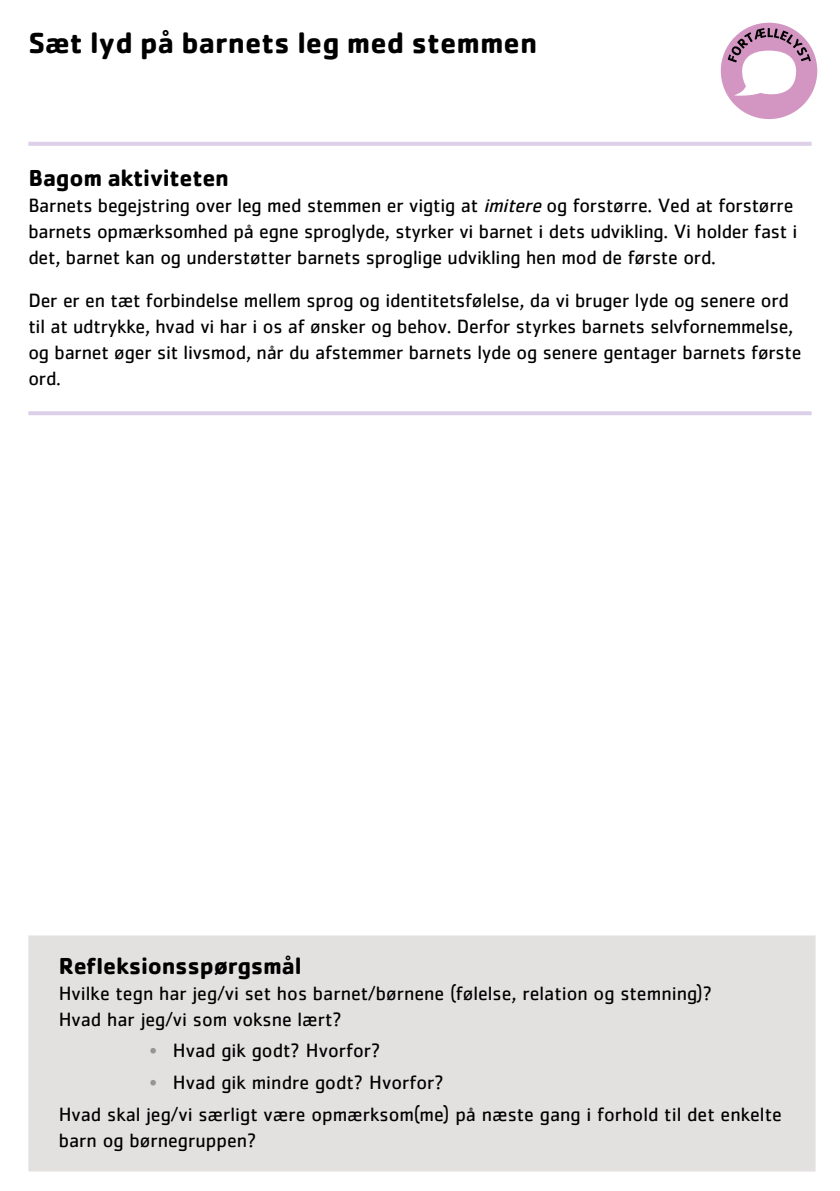
<style>
.page{position:relative;width:840px;height:1191px;background:#fff}
.page>*{position:absolute;margin:0;border:0;box-sizing:border-box;transform-origin:0 0}
.t1{font:700 30px "Cachet";color:#000}
.t2{font:700 24px "Cachet";letter-spacing:-.01em;color:#000}
.t3{font:20px/26px "Cachet";letter-spacing:-.01em;color:#000}
.s1{font-style:italic}
.s2{color:#969595}
</style>
<div class="page">
<div style="left:720px;top:23px;width:96px;height:96px;background:#d396c3;border-radius:50%"></div>
<svg style="left:727px;top:28px;width:83px;height:72px"></svg>
<div style="left:30px;top:937px;width:783px;height:232px;background:#e3e0e0"></div>
<svg style="left:28px;top:935px;width:787px;height:4px;fill:#e3e0e0"></svg>
<hr style="left:28px;top:939px;width:4px;height:228px;background:#e3e0e0">
<hr style="left:811px;top:939px;width:4px;height:228px;background:#e3e0e0">
<hr style="left:28px;top:1167px;width:787px;height:4px;background:#e3e0e0">
<hr style="left:28px;top:142px;width:783px;height:4px;background:#ddcfe8">
<hr style="left:28px;top:411px;width:783px;height:4px;background:#ddcfe8">
<h1 class="t1" style="left:28px;top:23px;width:510px">Sæt lyd på barnets leg med stemmen</h1>
<p class="t2" style="left:28px;top:162px;width:202px">Bagom aktiviteten</p>
<p class="t3" style="left:28px;top:192px;width:770px">Barnets begejstring over leg med stemmen er vigtig at <span class="s1">imitere</span>og forstørre. Ved at forstørre barnets opmærksomhed på egne sproglyde, styrker vi barnet i dets udvikling. Vi holder fast i det, barnet kan og understøtter barnets sproglige udvikling hen mod de første ord.</p>
<p class="t3" style="left:28px;top:287px;width:774px">Der er en tæt forbindelse mellem sprog og identitetsfølelse, da vi bruger lyde og senere ord til at udtrykke, hvad vi har i os af ønsker og behov. Derfor styrkes barnets selvfornemmelse, og barnet øger sit livsmod, når du afstemmer barnets lyde og senere gentager barnets første ord.</p>
<p class="t2" style="left:59px;top:950px;width:244px">Refleksionsspørgsmål</p>
<p class="t3" style="left:59px;top:979px;width:655px">Hvilke tegn har jeg/vi set hos barnet/børnene (følelse, relation og stemning)?<br>Hvad har jeg/vi som voksne lært?</p>
<p class="t3" style="left:149px;top:1037px;width:232px"><span class="s2">•</span> Hvad gik godt? Hvorfor?</p>
<p class="t3" style="left:59px;top:1066px;width:724px;line-height:31.6px;text-indent:91px"><span class="s2">•</span> Hvad gik mindre godt? Hvorfor?<br>Hvad skal jeg/vi særligt være opmærksom(me) på næste gang i forhold til det enkelte</p>
<p class="t3" style="left:59px;top:1126px;width:199px">barn og børnegruppen?</p>
</div>
